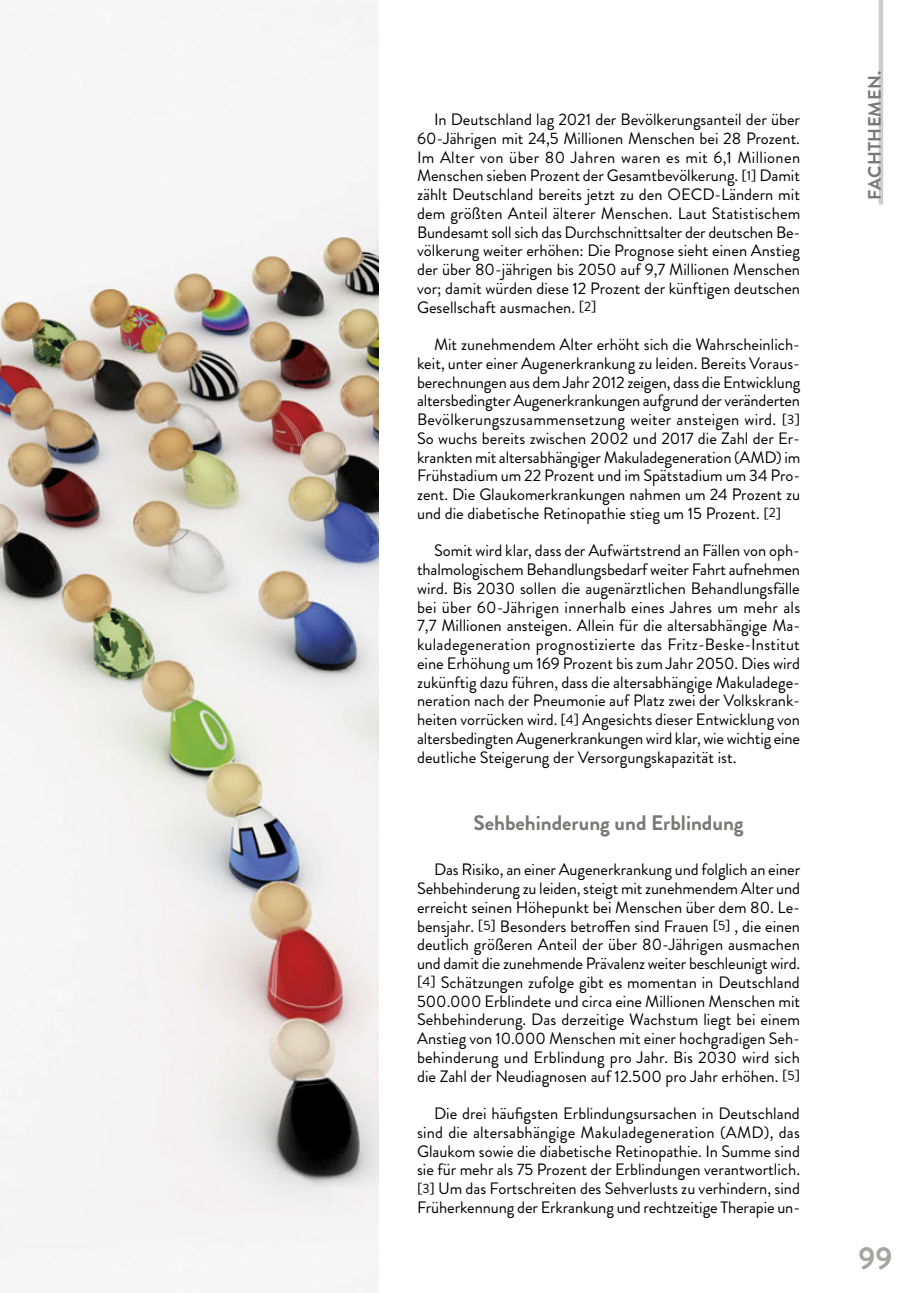
<style>
.page{position:relative;width:915px;height:1293px;background:#fff}
.page>*{position:absolute;margin:0;border:0;box-sizing:border-box;transform-origin:0 0}
.t1{font:700 31.5px "Brandon Grotesque";color:#a5a5a4}
.t2{font:700 21px "Brandon Grotesque";color:#787877}
.t3{font:700 18px "Brandon Grotesque";letter-spacing:.02em;color:#787877}
.t4{font:16.5px/18.8px "Brandon Grotesque";color:#000;text-align:justify}
.s1{font-size:13.5px}
</style>
<div class="page">
<svg style="left:878px;top:0;width:4px;height:204px"></svg>
<img style="left:0;top:0;width:378px;height:1293px">
<p class="t4" style="left:417px;top:110px;width:384px;text-indent:17px">In Deutschland lag 2021 der Bevölkerungsanteil der über 60-Jährigen mit 24,5 Millionen Menschen bei 28 Prozent.<br>Im Alter von über 80 Jahren waren es mit 6,1 Millionen Menschen sieben Prozent der Gesamtbevölkerung. <sup>[</sup><span class="s1">1</span><sup>]</sup> Damit zählt Deutschland bereits jetzt zu den OECD-Ländern mit dem größten Anteil älterer Menschen. Laut Statistischem Bundesamt soll sich das Durchschnittsalter der deutschen Be&shy;völkerung weiter erhöhen: Die Prognose sieht einen Anstieg der über 80-jährigen bis 2050 auf 9,7 Millionen Menschen vor; damit würden diese 12 Prozent der künftigen deutschen Gesellschaft ausmachen. <sup>[</sup><span class="s1">2</span><sup>]</sup></p>
<p class="t4" style="left:417px;top:335px;width:384px;text-indent:17px">Mit zunehmendem Alter erhöht sich die Wahrscheinlich&shy;keit, unter einer Augenerkrankung zu leiden. Bereits Voraus&shy;berechnungen aus dem Jahr 2012 zeigen, dass die Entwicklung altersbedingter Augenerkrankungen aufgrund der veränderten Bevölkerungszusammensetzung weiter ansteigen wird. <sup>[</sup><span class="s1">3</span><sup>] </sup>So wuchs bereits zwischen 2002 und 2017 die Zahl der Er&shy;krankten mit altersabhängiger Makuladegeneration (AMD) im Frühstadium um 22 Prozent und im Spätstadium um 34 Pro&shy;zent. Die Glaukomerkrankungen nahmen um 24 Prozent zu und die diabetische Retinopathie stieg um 15 Prozent. <sup>[</sup><span class="s1">2</span><sup>]</sup></p>
<p class="t4" style="left:417px;top:541px;width:384px;text-indent:17px">Somit wird klar, dass der Aufwärtstrend an Fällen von oph&shy;thalmologischem Behandlungsbedarf weiter Fahrt aufnehmen wird. Bis 2030 sollen die augenärztlichen Behandlungsfälle bei über 60-Jährigen innerhalb eines Jahres um mehr als 7,7 Millionen ansteigen. Allein für die altersabhängige Ma&shy;kuladegeneration prognostizierte das Fritz-Beske-Institut eine Erhöhung um 169 Prozent bis zum Jahr 2050. Dies wird zukünftig dazu führen, dass die altersabhängige Makuladege&shy;neration nach der Pneumonie auf Platz zwei der Volkskrank&shy;heiten vorrücken wird. <sup>[</sup><span class="s1">4</span><sup>]</sup> Angesichts dieser Entwicklung von altersbedingten Augenerkrankungen wird klar, wie wichtig eine deutliche Steigerung der Versorgungskapazität ist.</p>
<p class="t2" style="left:473px;top:808px;width:271px">Sehbehinderung und Erblindung</p>
<p class="t4" style="left:417px;top:860px;width:384px;text-indent:17px">Das Risiko, an einer Augenerkrankung und folglich an einer Sehbehinderung zu leiden, steigt mit zunehmendem Alter und erreicht seinen Höhepunkt bei Menschen über dem 80. Le&shy;bensjahr. <sup>[</sup><span class="s1">5</span><sup>]</sup> Besonders betroffen sind Frauen <sup>[</sup><span class="s1">5</span><sup>]</sup> , die einen deutlich größeren Anteil der über 80-Jährigen ausmachen und damit die zunehmende Prävalenz weiter beschleunigt wird. <sup>[</sup><span class="s1">4</span><sup>]</sup> Schätzungen zufolge gibt es momentan in Deutschland 500.000 Erblindete und circa eine Millionen Menschen mit Sehbehinderung. Das derzeitige Wachstum liegt bei einem Anstieg von 10.000 Menschen mit einer hochgradigen Seh&shy;behinderung und Erblindung pro Jahr. Bis 2030 wird sich die Zahl der Neudiagnosen auf 12.500 pro Jahr erhöhen. <sup>[</sup><span class="s1">5</span><sup>]</sup></p>
<p class="t4" style="left:417px;top:1104px;width:384px;text-indent:17px">Die drei häufigsten Erblindungsursachen in Deutschland sind die altersabhängige Makuladegeneration (AMD), das Glaukom sowie die diabetische Retinopathie. In Summe sind sie für mehr als 75 Prozent der Erblindungen verantwortlich. <sup>[</sup><span class="s1">3</span><sup>]</sup> Um das Fortschreiten des Sehverlusts zu verhindern, sind Früherkennung der Erkrankung und rechtzeitige Therapie un-</p>
<p class="t3" style="left:861px;top:200px;width:130px;rotate:-90deg">FACHTHEMEN.</p>
<h1 class="t1" style="left:858px;top:1236px;width:35px">99</h1>
</div>
